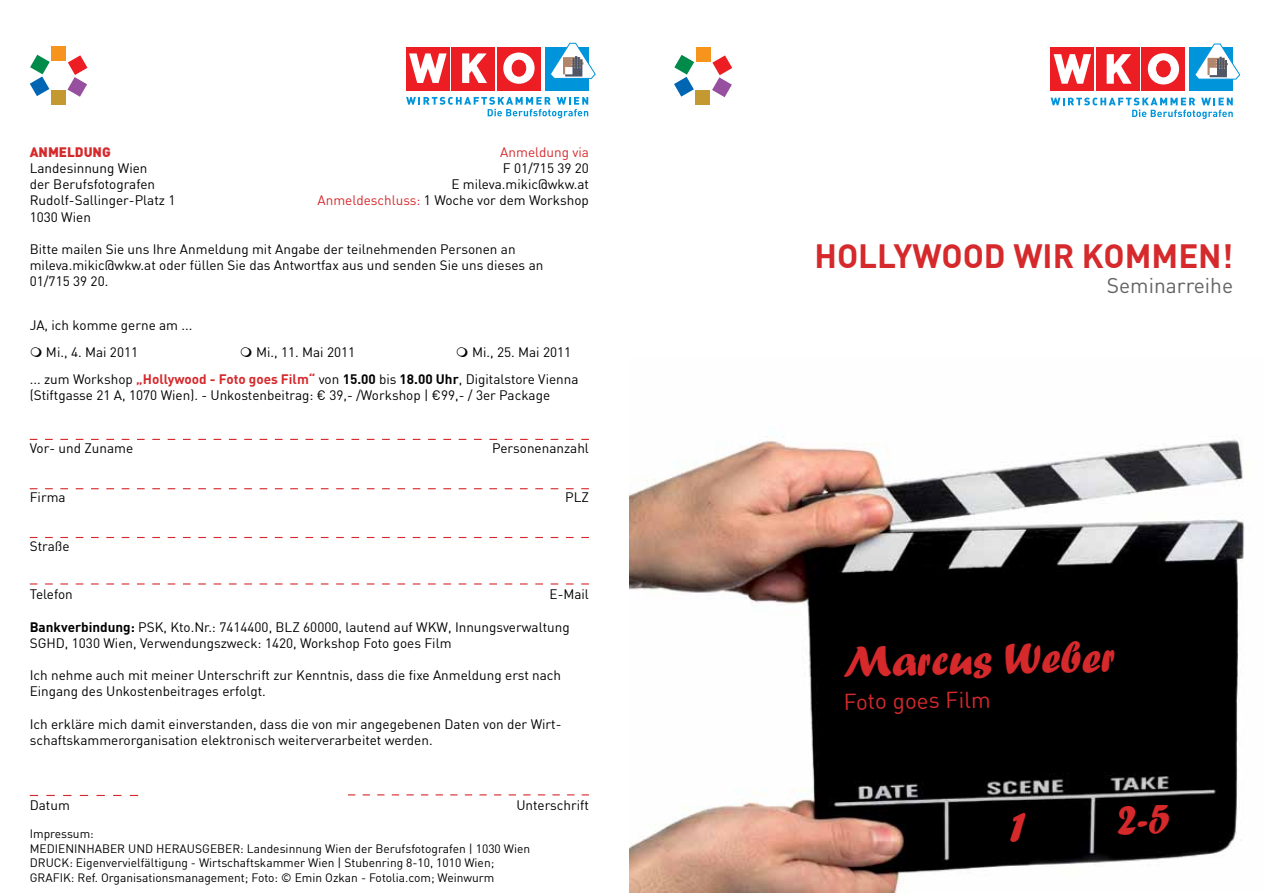
<style>
.page{position:relative;width:1263px;height:893px;background:#fff}
.page>*{position:absolute;margin:0;border:0;box-sizing:border-box;transform-origin:0 0}
.t1{font:45px "Forte";color:#d5292c}
.t2{font:700 33px "DIN";color:#d5292c}
.t3{font:22.5px "DIN";color:#d5292c}
.t4{font:21px "DIN";color:#636466}
.t5{font:13.5px/16.2px "DIN";color:#000}
.t6{font:13.5px "DIN";color:#d5292c}
.t7{font:900 13.5px "DIN";color:#d5292c}
.t8{font:12px/14.4px "DIN";color:#000}
.s1{color:#d5292c}
.s2{font-weight:700;color:#d5292c}
.s3{font-weight:700}
</style>
<div class="page">
<div style="left:695px;top:91px;width:15px;height:14px;background:#c59932"></div>
<svg style="left:712px;top:55px;width:20px;height:42px"></svg>
<div style="left:696px;top:47px;width:15px;height:14px;background:#f7941e"></div>
<svg style="left:674px;top:55px;width:20px;height:42px"></svg>
<img style="left:630px;top:436px;width:615px;height:457px">
<svg style="left:30px;top:439px;width:559px;height:1px"></svg>
<div style="left:497px;top:47px;width:44px;height:43px;background:#ed1d24"></div>
<div style="left:452px;top:47px;width:43px;height:43px;background:#ed1d24"></div>
<svg style="left:462px;top:53px;width:25px;height:30px"></svg>
<div style="left:406px;top:47px;width:44px;height:43px;background:#ed1d24"></div>
<svg style="left:409px;top:53px;width:38px;height:30px"></svg>
<svg style="left:503px;top:53px;width:32px;height:31px"></svg>
<div style="left:512px;top:60px;width:14px;height:16px;background:#ed1d24;border-radius:50%"></div>
<div style="left:512px;top:60px;width:14px;height:17px;border:1px solid #ed1d24;border-radius:50%"></div>
<div style="left:545px;top:47px;width:43px;height:43px;background:#0095da"></div>
<svg style="left:551px;top:43px;width:45px;height:36px"></svg>
<svg style="left:406px;top:97px;width:182px;height:21px"></svg>
<div style="left:51px;top:90px;width:14px;height:15px;background:#c59932"></div>
<svg style="left:67px;top:55px;width:20px;height:42px"></svg>
<div style="left:52px;top:47px;width:14px;height:14px;background:#f7941e"></div>
<svg style="left:30px;top:55px;width:20px;height:41px"></svg>
<div style="left:1142px;top:48px;width:43px;height:43px;background:#ed1d24"></div>
<div style="left:1096px;top:48px;width:43px;height:43px;background:#ed1d24"></div>
<svg style="left:1107px;top:54px;width:24px;height:30px"></svg>
<div style="left:1051px;top:48px;width:43px;height:43px;background:#ed1d24"></div>
<svg style="left:1053px;top:54px;width:38px;height:30px"></svg>
<svg style="left:1148px;top:53px;width:31px;height:31px"></svg>
<div style="left:1157px;top:61px;width:13px;height:16px;background:#ed1d24;border-radius:50%"></div>
<div style="left:1156px;top:61px;width:15px;height:16px;border:1px solid #ed1d24;border-radius:50%"></div>
<div style="left:1189px;top:48px;width:44px;height:43px;background:#0095da"></div>
<svg style="left:1194px;top:44px;width:46px;height:36px"></svg>
<svg style="left:1051px;top:98px;width:182px;height:21px"></svg>
<svg style="left:348px;top:794px;width:241px;height:1px"></svg>
<svg style="left:30px;top:795px;width:108px;height:1px"></svg>
<svg style="left:30px;top:488px;width:559px;height:1px"></svg>
<svg style="left:30px;top:537px;width:559px;height:1px"></svg>
<svg style="left:30px;top:583px;width:559px;height:1px"></svg>
<svg style="left:1010px;top:813px;width:16px;height:29px"></svg>
<div style="left:1117px;top:805px;width:52px;height:29px;background:#000"></div>
<p class="t6" style="left:500px;top:143px;width:90px">Anmeldung via</p>
<p class="t5" style="left:318px;top:160px;width:273px;text-align:right">F 01/715 39 20<br>E mileva.mikic@wkw.at<br><span class="s1">Anmeldeschluss:</span> 1 Woche vor dem Workshop</p>
<p class="t7" style="left:30px;top:143px;width:83px">ANMELDUNG</p>
<p class="t5" style="left:30px;top:160px;width:147px">Landesinnung Wien<br>der Berufsfotografen<br>Rudolf-Sallinger-Platz 1<br>1030 Wien</p>
<p class="t5" style="left:30px;top:241px;width:515px">Bitte mailen Sie uns Ihre Anmeldung mit Angabe der teilnehmenden Personen an mileva.mikic@wkw.at oder füllen Sie das Antwortfax aus und senden Sie uns dieses an<br>01/715 39 20.</p>
<p class="t5" style="left:46px;top:311px;width:148px;line-height:27px;text-indent:-16px">JA, ich komme gerne am ...<br>Mi., 4. Mai 2011</p>
<p class="t5" style="left:30px;top:338px;width:550px;line-height:27px;text-indent:442px">Mi., 25. Mai 2011 ... zum Workshop <span class="s2">„Hollywood - Foto goes Film“</span> von <span class="s3">15.00</span> bis <span class="s3">18.00 Uhr</span>, Digitalstore Vienna</p>
<p class="t5" style="left:30px;top:387px;width:522px">(Stiftgasse 21 A, 1070 Wien). - Unkostenbeitrag: € 39,- /Workshop | €99,- / 3er Package</p>
<p class="t5" style="left:256px;top:343px;width:101px">Mi., 11. Mai 2011</p>
<p class="t5" style="left:30px;top:440px;width:105px">Vor- und Zuname</p>
<p class="t5" style="left:492px;top:440px;width:98px">Personenanzahl</p>
<p class="t5" style="left:30px;top:489px;width:37px">Firma</p>
<p class="t5" style="left:565px;top:489px;width:25px">PLZ</p>
<p class="t5" style="left:30px;top:537px;width:41px">Straße</p>
<p class="t5" style="left:30px;top:586px;width:45px">Telefon</p>
<p class="t5" style="left:550px;top:586px;width:41px">E-Mail</p>
<p class="t5" style="left:30px;top:618px;width:541px"><span class="s3">Bankverbindung:</span> PSK, Kto.Nr.: 7414400, BLZ 60000, lautend auf WKW, Innungsverwaltung<br>SGHD, 1030 Wien, Verwendungszweck: 1420, Workshop Foto goes Film</p>
<p class="t5" style="left:30px;top:667px;width:533px">Ich nehme auch mit meiner Unterschrift zur Kenntnis, dass die fixe Anmeldung erst nach<br>Eingang des Unkostenbeitrages erfolgt.</p>
<p class="t5" style="left:30px;top:715px;width:533px">Ich erkläre mich damit einverstanden, dass die von mir angegebenen Daten von der Wirt&shy;schaftskammerorganisation elektronisch weiterverarbeitet werden.</p>
<p class="t5" style="left:30px;top:796px;width:42px">Datum</p>
<p class="t5" style="left:516px;top:796px;width:74px">Unterschrift</p>
<p class="t8" style="left:30px;top:827px;width:502px">Impressum:<br>MEDIENINHABER UND HERAUSGEBER: Landesinnung Wien der Berufsfotografen | 1030 Wien DRUCK: Eigenvervielfältigung - Wirtschaftskammer Wien | Stubenring 8-10, 1010 Wien; GRAFIK: Ref. Organisationsmanagement; Foto: © Emin Ozkan - Fotolia.com; Weinwurm</p>
<h2 class="t2" style="left:814px;top:234px;width:420px">Hollywood wir kommen!</h2>
<h3 class="t4" style="left:1107px;top:272px;width:128px">Seminarreihe</h3>
<h1 class="t1" style="left:842px;top:636px;width:274px;rotate:-1deg">Marcus Weber</h1>
<h3 class="t3" style="left:843px;top:688px;width:148px;rotate:-1deg">Foto goes Film</h3>
</div>
